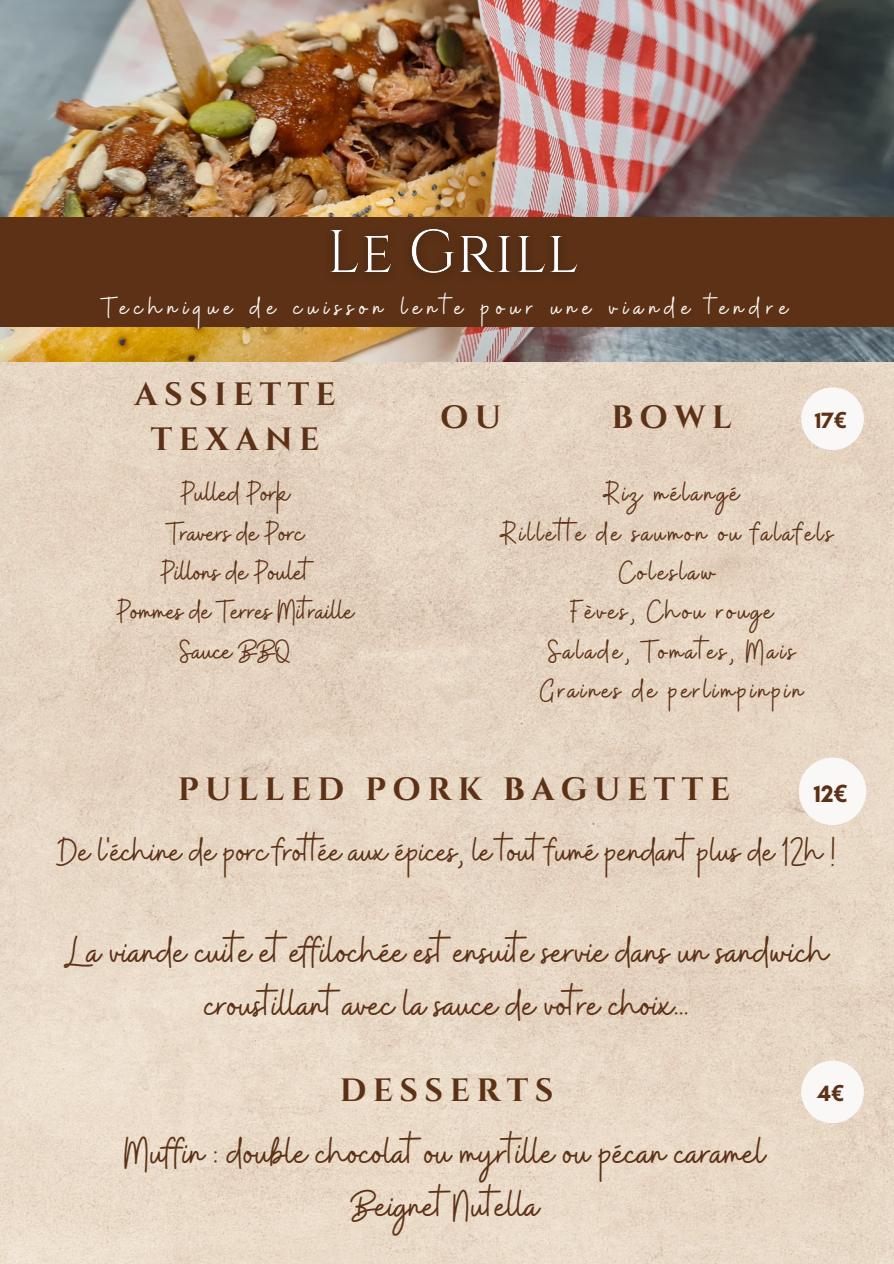
<style>
.page{position:relative;width:894px;height:1264px;background:#fff}
.page>*{position:absolute;margin:0;border:0;box-sizing:border-box;transform-origin:0 0}
.t1{font:45px/52.8px "Buffalo";color:#5c3116;text-align:center}
.t2{font:40.5px "Buffalo";color:#5c3116}
.t3{font:33px/39.3px "Buffalo";letter-spacing:.08em;color:#5c3116;text-align:center}
.t4{font:33px/39.3px "Buffalo";color:#5c3116;text-align:center}
.t5{font:700 32.25px/45px "Cinzel";letter-spacing:.2em;color:#5c3116;text-align:center}
.t6{font:30px "Buffalo";letter-spacing:.2em;color:#faf8f6}
.t7{font:700 24.15px "Glacial Indifference";color:#5c3116}
.t8{font:700 22.5px "Glacial Indifference";color:#5c3116}
.s1{font-family:"Noto Sans"}
</style>
<div class="page">
<img style="left:0;top:361px;width:893px;height:902px">
<img style="left:0;top:0;width:893px;height:361px">
<div style="left:0;top:217px;width:893px;height:109px;background:#5c3116"></div>
<div style="left:800px;top:387px;width:63px;height:63px;background:#faf8f6;border-radius:50%"></div>
<div style="left:798px;top:757px;width:68px;height:68px;background:#faf8f6;border-radius:50%"></div>
<div style="left:800px;top:1060px;width:63px;height:63px;background:#faf8f6;border-radius:50%"></div>
<img style="left:315px;top:213px;width:277px;height:60px">
<h2 class="t6" style="left:102px;top:288px;width:687px">Technique de cuisson lente pour une viande tendre</h2>
<h4 class="t5" style="left:134px;top:373px;width:203px">ASSIETTE<br>TEXANE</h4>
<p class="t4" style="left:117px;top:475px;width:238px">Pulled Pork<br>Travers de Porc<br>Pillons de Poulet<br>Pommes de Terres Mitraille<br>Sauce BBQ</p>
<h3 class="t5" style="left:440px;top:395px;width:63px">OU</h3>
<p class="t5" style="left:611px;top:395px;width:122px">BOWL</p>
<h3 class="t8" style="left:814px;top:407px;width:33px">17<span class="s1">€</span></h3>
<h2 class="t3" style="left:501px;top:475px;width:333px">Riz mélangé<br>Rillette de saumon ou falafels<br>Coleslaw<br>Fèves, Chou rouge<br>Salade, Tomates, Mais<br>Graines de perlimpinpin</h2>
<p class="t5" style="left:178px;top:768px;width:553px">PULLED PORK BAGUETTE</p>
<h3 class="t7" style="left:813px;top:778px;width:35px">12<span class="s1">€</span></h3>
<p class="t2" style="left:58px;top:826px;width:778px">De l'échine de porc frot ée aux épices, le tout fumé pendant plus de 12h !</p>
<h4 class="t1" style="left:65px;top:927px;width:764px">La viande cuite et effilochée est ensuite servie dans un sandwich croustillant avec la sauce de votre choix .</h4>
<p class="t5" style="left:339px;top:1068px;width:215px">DESSERTS</p>
<h3 class="t1" style="left:125px;top:1129px;width:641px">Muffin : double chocolat ou myrtille ou pécan caramel<br>Beignet Nutella</h3>
<h3 class="t8" style="left:817px;top:1080px;width:28px">4<span class="s1">€</span></h3>
</div>
